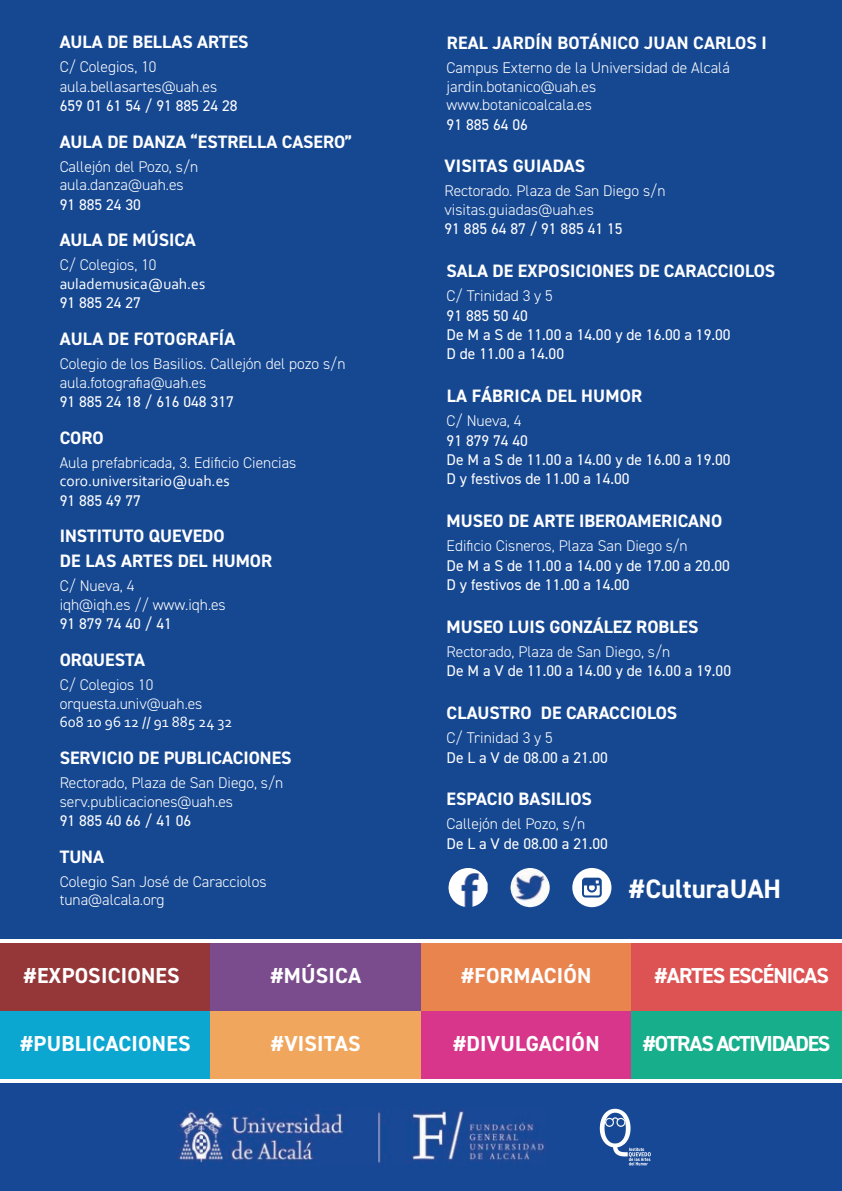
<style>
.page{position:relative;width:842px;height:1191px;background:#fff}
.page>*{position:absolute;margin:0;border:0;box-sizing:border-box;transform-origin:0 0}
.t1{font:700 26.8px "DIN2014";color:#fff}
.t2{font:700 21.6px "DIN2014";letter-spacing:.01em;color:#fff}
.t3{font:700 21.6px "DIN2014";letter-spacing:-.06em;color:#fff}
.t4{font:700 21.6px "DIN2014";letter-spacing:-.04em;color:#fff}
.t5{font:700 18px/24.8px "DIN2014";color:#fff}
.t6{font:300 15.6px/18.6px "DIN2014";color:#fff}
.t7{font:15.6px/19.4px "DIN2014";color:#fff}
.t8{font:15.6px "Corbel";color:#fff}
</style>
<div class="page">
<div style="left:0;top:1083px;width:842px;height:108px;background:#174895"></div>
<div style="left:0;top:0;width:842px;height:938px;background:#164892"></div>
<div style="left:0;top:943px;width:211px;height:68px;background:#953739"></div>
<div style="left:211px;top:943px;width:210px;height:68px;background:#7a4c8e"></div>
<div style="left:421px;top:943px;width:211px;height:68px;background:#e9844f"></div>
<div style="left:421px;top:1011px;width:211px;height:67px;background:#d7368b"></div>
<div style="left:0;top:1011px;width:211px;height:67px;background:#0ca7d1"></div>
<div style="left:211px;top:1011px;width:210px;height:67px;background:#f1a65d"></div>
<div style="left:632px;top:943px;width:210px;height:68px;background:#dd5253"></div>
<img style="left:448px;top:887px;width:13px;height:19px">
<img style="left:510px;top:868px;width:40px;height:39px;border-radius:20px">
<svg style="left:572px;top:868px;width:39px;height:39px"></svg>
<svg style="left:600px;top:1108px;width:51px;height:57px"></svg>
<img style="left:177px;top:1108px;width:369px;height:56px">
<div style="left:632px;top:1010px;width:210px;height:68px;background:#17ae8c"></div>
<p class="t5" style="left:60px;top:29px;width:190px">AULA DE BELLAS ARTES</p>
<p class="t6" style="left:60px;top:57px;width:159px;line-height:19.4px">C/ Colegios, 10 aula.bellasartes@uah.es</p>
<p class="t7" style="left:60px;top:96px;width:180px">659 01 61 54 / 91 885 24 28</p>
<p class="t5" style="left:60px;top:129px;width:294px">AULA DE DANZA “ESTRELLA CASERO”</p>
<p class="t6" style="left:60px;top:157px;width:140px">Callejón del Pozo, s/n aula.danza@uah.es</p>
<p class="t7" style="left:60px;top:194px;width:83px">91 885 24 30</p>
<p class="t5" style="left:60px;top:227px;width:138px">AULA DE MÚSICA</p>
<p class="t6" style="left:60px;top:256px;width:98px">C/ Colegios, 10</p>
<p class="t8" style="left:60px;top:274px;width:147px">aulademusica@uah.es</p>
<p class="t7" style="left:60px;top:293px;width:83px">91 885 24 27</p>
<p class="t5" style="left:60px;top:326px;width:177px">AULA DE FOTOGRAFÍA</p>
<p class="t6" style="left:60px;top:354px;width:287px">Colegio de los Basilios. Callejón del pozo s/n aula.fotografia@uah.es</p>
<p class="t7" style="left:60px;top:392px;width:176px">91 885 24 18 / 616 048 317</p>
<p class="t5" style="left:60px;top:425px;width:46px">CORO</p>
<p class="t6" style="left:60px;top:453px;width:238px">Aula prefabricada, 3. Edificio Ciencias</p>
<p class="t8" style="left:60px;top:471px;width:171px">coro.universitario@uah.es</p>
<p class="t7" style="left:60px;top:490px;width:83px">91 885 49 77</p>
<p class="t5" style="left:60px;top:523px;width:214px">INSTITUTO QUEVEDO<br>DE LAS ARTES DEL HUMOR</p>
<p class="t6" style="left:60px;top:577px;width:168px">C/ Nueva, 4<br>iqh@iqh.es // www.iqh.es</p>
<p class="t7" style="left:60px;top:614px;width:114px">91 879 74 40 / 41</p>
<p class="t5" style="left:60px;top:647px;width:87px">ORQUESTA</p>
<p class="t6" style="left:60px;top:675px;width:144px">C/ Colegios 10 orquesta.univ@uah.es</p>
<p class="t8" style="left:60px;top:712px;width:174px">608 10 96 12 // 91 885 24 32</p>
<p class="t5" style="left:60px;top:745px;width:233px">SERVICIO DE PUBLICACIONES</p>
<p class="t6" style="left:60px;top:773px;width:225px">Rectorado, Plaza de San Diego, s/n serv.publicaciones@uah.es</p>
<p class="t7" style="left:60px;top:810px;width:133px">91 885 40 66 / 41 06</p>
<p class="t5" style="left:60px;top:844px;width:46px">TUNA</p>
<p class="t6" style="left:60px;top:872px;width:208px">Colegio San José de Caracciolos tuna@alcala.org</p>
<p class="t5" style="left:447px;top:30px;width:322px">REAL JARDÍN BOTÁNICO JUAN CARLOS I</p>
<p class="t6" style="left:447px;top:58px;width:285px">Campus Externo de la Universidad de Alcalá jardin.botanico@uah.es www.botanicoalcala.es</p>
<p class="t7" style="left:447px;top:114px;width:83px">91 885 64 06</p>
<p class="t5" style="left:445px;top:153px;width:142px">VISITAS GUIADAS</p>
<p class="t6" style="left:444px;top:182px;width:223px">Rectorado. Plaza de San Diego s/n visitas.guiadas@uah.es</p>
<p class="t7" style="left:444px;top:219px;width:180px">91 885 64 87 / 91 885 41 15</p>
<p class="t5" style="left:447px;top:258px;width:330px">SALA DE EXPOSICIONES DE CARACCIOLOS</p>
<p class="t6" style="left:447px;top:287px;width:108px">C/ Trinidad 3 y 5</p>
<p class="t7" style="left:447px;top:305px;width:285px">91 885 50 40<br>De M a S de 11.00 a 14.00 y de 16.00 a 19.00<br>D de 11.00 a 14.00</p>
<p class="t5" style="left:447px;top:383px;width:197px">LA FÁBRICA DEL HUMOR</p>
<p class="t6" style="left:447px;top:411px;width:76px">C/ Nueva, 4</p>
<p class="t7" style="left:447px;top:430px;width:285px">91 879 74 40<br>De M a S de 11.00 a 14.00 y de 16.00 a 19.00<br>D y festivos de 11.00 a 14.00</p>
<p class="t5" style="left:447px;top:508px;width:277px">MUSEO DE ARTE IBEROAMERICANO</p>
<p class="t6" style="left:447px;top:536px;width:242px">Edificio Cisneros, Plaza San Diego s/n</p>
<p class="t7" style="left:447px;top:555px;width:285px">De M a S de 11.00 a 14.00 y de 17.00 a 20.00<br>D y festivos de 11.00 a 14.00</p>
<p class="t5" style="left:447px;top:614px;width:253px">MUSEO LUIS GONZÁLEZ ROBLES</p>
<p class="t6" style="left:447px;top:642px;width:225px">Rectorado, Plaza de San Diego, s/n</p>
<p class="t7" style="left:447px;top:661px;width:286px">De M a V de 11.00 a 14.00 y de 16.00 a 19.00</p>
<p class="t5" style="left:447px;top:700px;width:232px">CLAUSTRO DE CARACCIOLOS</p>
<p class="t6" style="left:447px;top:728px;width:108px">C/ Trinidad 3 y 5</p>
<p class="t7" style="left:447px;top:747px;width:163px">De L a V de 08.00 a 21.00</p>
<p class="t5" style="left:447px;top:786px;width:147px">ESPACIO BASILIOS</p>
<p class="t6" style="left:447px;top:814px;width:140px">Callejón del Pozo, s/n</p>
<p class="t7" style="left:447px;top:833px;width:163px">De L a V de 08.00 a 21.00</p>
<h1 class="t1" style="left:629px;top:871px;width:154px">#CulturaUAH</h1>
<h2 class="t2" style="left:24px;top:961px;width:158px">#EXPOSICIONES</h2>
<h2 class="t2" style="left:270px;top:961px;width:92px">#MÚSICA</h2>
<h2 class="t2" style="left:461px;top:961px;width:132px">#FORMACIÓN</h2>
<h2 class="t2" style="left:20px;top:1028px;width:172px">#PUBLICACIONES</h2>
<h2 class="t2" style="left:271px;top:1028px;width:91px">#VISITAS</h2>
<h2 class="t2" style="left:453px;top:1028px;width:148px">#DIVULGACIÓN</h2>
<h2 class="t4" style="left:654px;top:961px;width:176px">#ARTES ESCÉNICAS</h2>
<h2 class="t3" style="left:643px;top:1028px;width:189px">#OTRAS ACTIVIDADES</h2>
</div>
